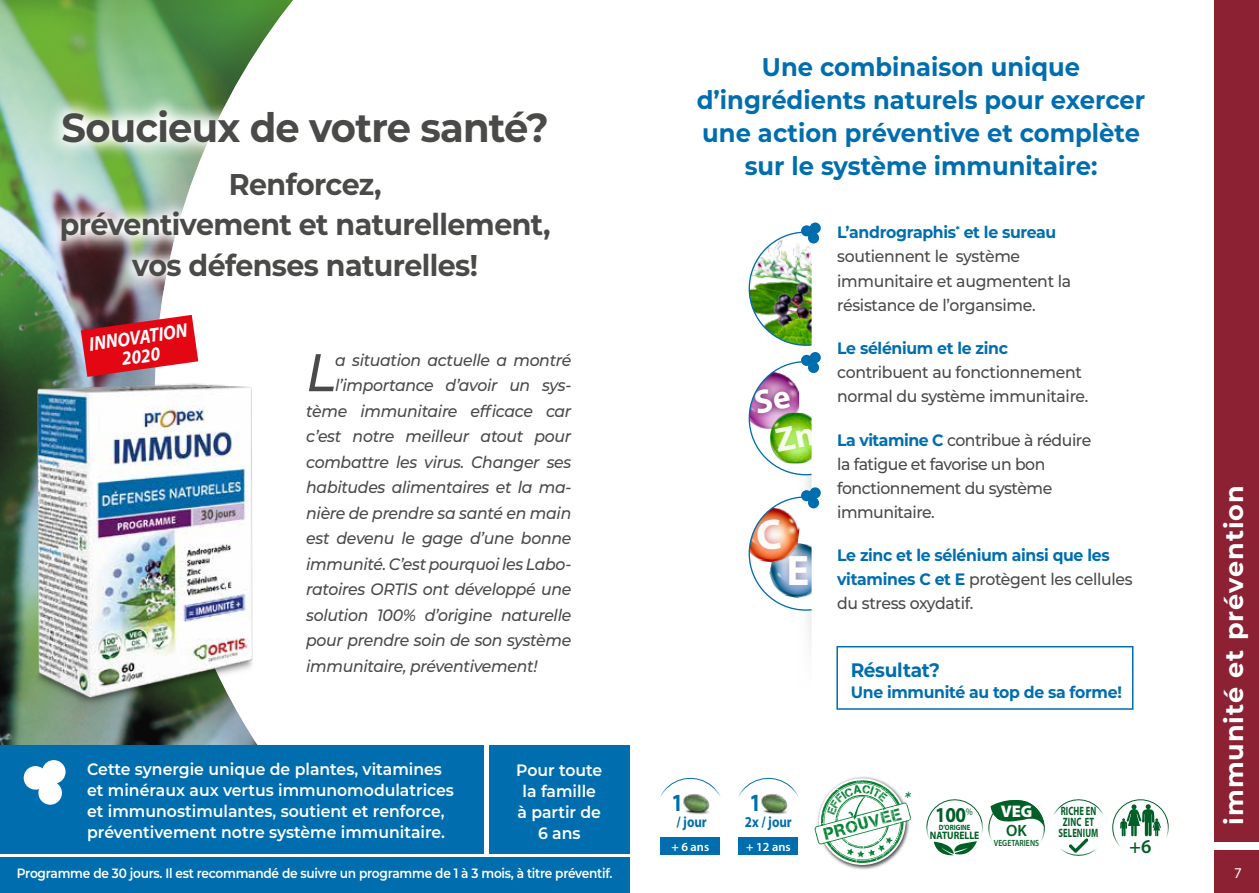
<style>
.page{position:relative;width:1259px;height:893px;background:#fff}
.page>*{position:absolute;margin:0;border:0;box-sizing:border-box;transform-origin:0 0}
.t1{font:italic 500 52.95px "Montserrat";color:#4a4a49;scale:.95 1}
.t2{font:700 42.9px "Myriad Pro";color:#fff}
.t3{font:700 40.5px "Montserrat";letter-spacing:-.02em;color:#4a4a49;scale:.95 1}
.t4{font:700 30px/40.5px "Montserrat";letter-spacing:-.02em;color:#4a4a49;text-align:center;scale:.95 1}
.t5{font:700 25.5px/33px "Montserrat";color:#006eae;text-align:center;scale:.95 1}
.t6{font:700 25.5px "Montserrat";letter-spacing:.04em;color:#fff}
.t7{font:700 24.9px "Myriad Pro";color:#006eae;scale:.85 1}
.t8{font:700 21.3px "Myriad Pro";color:#005f27;scale:.9 1}
.t9{font:italic 700 19.65px/19.2px "Myriad Pro";color:#fff;text-align:center;scale:.9 1}
.t10{font:600 19.65px "Myriad Pro";color:#005f27}
.t11{font:700 19.5px "Montserrat";letter-spacing:-.02em;color:#006eae;scale:.95 1}
.t12{font:16.95px "Captureit";color:#048231}
.t13{font:900 16.8px "Myriad Pro";color:#fff}
.t14{font:italic 500 16.5px "Montserrat";letter-spacing:-.02em;color:#4a4a49;scale:.95 1}
.t15{font:500 16.5px/24px "Montserrat";letter-spacing:-.02em;color:#4a4a49;scale:.95 1}
.t16{font:600 16.5px/21px "Montserrat";color:#fff;text-align:center;scale:.95 1}
.t17{font:700 16.5px/24px "Montserrat";letter-spacing:-.02em;color:#006eae;scale:.95 1}
.t18{font:italic 500 16.5px "Montserrat";color:#008545;scale:.95 1}
.t19{font:600 16.35px "Myriad Pro";color:#005f27}
.t20{font:700 15.15px "Myriad Pro";color:#006eae;scale:.85 1}
.t21{font:15px "Myriad Pro";color:#fff}
.t22{font:600 13.5px "Montserrat";letter-spacing:-.02em;color:#fff;scale:.9 1}
.t23{font:600 12.45px "Myriad Pro";color:#fff}
.t24{font:700 12.15px/11.1px "Myriad Pro";letter-spacing:.01em;color:#005f27;text-align:center;scale:.7 1}
.t25{font:700 10.8px "Myriad Pro";color:#005f27;scale:.88 1}
.t26{font:9.9px "Myriad Pro";color:#005f27;scale:.9 1}
.t27{font:600 9px "Myriad Pro";color:#005f27;scale:.84 1}
.t28{font:700 7.65px "Myriad Pro";color:#005f27;scale:.88 1}
.s1{font-weight:700;color:#006eae}
.s2{font-weight:500;color:#4a4a49}
</style>
<div class="page">
<div style="left:1214px;top:850px;width:45px;height:43px;background:#8c2133"></div>
<div style="left:0;top:0;width:408px;height:893px;background:#680c00;opacity:.19"></div>
<img style="left:0;top:347px;width:306px;height:376px">
<img style="left:766px;top:545px;width:45px;height:57px">
<div style="left:779px;top:546px;width:37px;height:48px;background:#2c2c6d;opacity:.75"></div>
<div style="left:749px;top:498px;width:59px;height:73px;background:#fff;opacity:.75"></div>
<img style="left:749px;top:508px;width:52px;height:57px">
<div style="left:749px;top:510px;width:41px;height:49px;background:#cd1719;opacity:.75"></div>
<img style="left:770px;top:461px;width:39px;height:2px">
<div style="left:766px;top:417px;width:57px;height:44px;background:#95c11f;opacity:.75"></div>
<img style="left:753px;top:233px;width:58px;height:34px">
<img style="left:750px;top:267px;width:61px;height:78px">
<svg style="left:811px;top:258px;width:12px;height:365px"></svg>
<div style="left:1112px;top:799px;width:56px;height:57px;border:1px solid #005f27;border-radius:50%"></div>
<svg style="left:1120px;top:804px;width:41px;height:33px"></svg>
<svg style="left:926px;top:799px;width:178px;height:57px"></svg>
<div style="left:816px;top:776px;width:94px;height:94px;background:#000;opacity:.75"></div>
<div style="left:738px;top:838px;width:60px;height:17px;background:#006eae"></div>
<svg style="left:660px;top:777px;width:139px;height:61px"></svg>
<div style="left:660px;top:782px;width:60px;height:61px;background:#fff;border-radius:50%"></div>
<img style="left:678px;top:780px;width:43px;height:41px">
<div style="left:660px;top:838px;width:60px;height:17px;background:#006eae"></div>
<svg style="left:801px;top:487px;width:20px;height:21px"></svg>
<div style="left:0;top:836px;width:629px;height:35px;background:linear-gradient(to right,#fff,#fff)"></div>
<div style="left:1214px;top:0;width:45px;height:842px;background:#8c2133"></div>
<img style="left:44px;top:92px;width:364px;height:203px">
<svg style="left:801px;top:222px;width:20px;height:22px"></svg>
<div style="left:836px;top:646px;width:297px;height:64px;border:2px solid #006eae"></div>
<div style="left:0;top:858px;width:629px;height:35px;background:#006eae"></div>
<div style="left:489px;top:745px;width:140px;height:109px;background:#006eae"></div>
<div style="left:0;top:745px;width:484px;height:109px;background:#006eae"></div>
<svg style="left:24px;top:760px;width:42px;height:45px"></svg>
<svg style="left:81px;top:315px;width:117px;height:62px;background:#d1303c"></svg>
<svg style="left:756px;top:519px;width:25px;height:31px"></svg>
<img style="left:749px;top:352px;width:72px;height:100px">
<svg style="left:814px;top:780px;width:97px;height:83px"></svg>
<h3 class="t3" style="left:62px;top:98px;width:514px">Soucieux de votre santé?</h3>
<h3 class="t4" style="left:60px;top:163px;width:518px">Renforcez,<br>préventivement et naturellement, vos défenses naturelles!</h3>
<p class="t9" style="left:88px;top:334px;width:111px;rotate:-8deg">INNOVATION<br>2020</p>
<h1 class="t1" style="left:306px;top:335px;width:33px">L</h1>
<p class="t14" style="left:335px;top:348px;width:250px">a situation actuelle a montré</p>
<p class="t14" style="left:335px;top:374px;width:250px">l’importance d’avoir un sys-</p>
<p class="t14" style="left:306px;top:399px;width:280px">tème immunitaire efficace car</p>
<p class="t14" style="left:306px;top:425px;width:280px">c’est notre meilleur atout pour</p>
<p class="t14" style="left:306px;top:450px;width:280px">combattre les virus. Changer ses</p>
<p class="t14" style="left:306px;top:476px;width:280px">habitudes alimentaires et la ma-</p>
<p class="t14" style="left:306px;top:501px;width:280px">nière de prendre sa santé en main</p>
<p class="t14" style="left:306px;top:527px;width:280px">est devenu le gage d’une bonne</p>
<p class="t14" style="left:306px;top:552px;width:280px">immunité. C’est pourquoi les Labo-</p>
<p class="t14" style="left:306px;top:578px;width:280px">ratoires ORTIS ont développé une</p>
<p class="t14" style="left:306px;top:603px;width:280px">solution 100% d’origine naturelle</p>
<p class="t14" style="left:306px;top:629px;width:280px">pour prendre soin de son système</p>
<p class="t14" style="left:306px;top:654px;width:245px">immunitaire, préventivement!</p>
<p class="t16" style="left:87px;top:758px;width:388px;text-align:left">Cette synergie unique de plantes, vitamines et minéraux aux vertus immunomodulatrices et immunostimulantes, soutient et renforce, préventivement notre système immunitaire.</p>
<p class="t16" style="left:516px;top:759px;width:92px">Pour toute la famille à partir de<br>6 ans</p>
<p class="t22" style="left:17px;top:863px;width:663px">Programme de 30 jours. Il est recommandé de suivre un programme de 1 à 3 mois, à titre préventif.</p>
<h3 class="t5" style="left:697px;top:50px;width:473px">Une combinaison unique d’ingrédients naturels pour exercer une action préventive et complète sur le système immunitaire:</h3>
<h3 class="t7" style="left:671px;top:789px;width:15px">1</h3>
<p class="t20" style="left:676px;top:813px;width:37px">/ jour</p>
<p class="t23" style="left:671px;top:839px;width:39px">+ 6 ans</p>
<h2 class="t2" style="left:786px;top:546px;width:24px">E</h2>
<p class="t15" style="left:837px;top:220px;width:248px"><span class="s1">L’andrographis</span><sup>*</sup> <span class="s1">et le sureau </span>soutiennent le système immunitaire et augmentent la résistance de l’organsime.</p>
<p class="t17" style="left:837px;top:335px;width:181px">Le sélénium et le zinc</p>
<p class="t15" style="left:837px;top:360px;width:266px">contribuent au fonctionnement normal du système immunitaire.</p>
<p class="t15" style="left:837px;top:427px;width:269px"><span class="s1">La vitamine C</span> contribue à réduire la fatigue et favorise un bon fonctionnement du système immunitaire.</p>
<p class="t17" style="left:837px;top:543px;width:312px">Le zinc et le sélénium ainsi que les vitamines C et E <span class="s2">protègent les cellules du stress oxydatif.</span></p>
<p class="t11" style="left:850px;top:656px;width:96px">Résultat?</p>
<p class="t17" style="left:850px;top:679px;width:287px">Une immunité au top de sa forme!</p>
<h3 class="t7" style="left:749px;top:789px;width:15px">1</h3>
<p class="t20" style="left:745px;top:813px;width:57px">2x / jour</p>
<p class="t23" style="left:746px;top:839px;width:46px">+ 12 ans</p>
<p class="t18" style="left:904px;top:786px;width:8px">*</p>
<p class="t12" style="left:822px;top:825px;width:81px;rotate:-15deg">PROUVÉE</p>
<p class="t8" style="left:935px;top:803px;width:36px">100</p>
<p class="t26" style="left:966px;top:805px;width:9px">%</p>
<p class="t28" style="left:938px;top:823px;width:38px">D’ORIGINE</p>
<p class="t25" style="left:930px;top:829px;width:58px">NATURELLE</p>
<p class="t13" style="left:1000px;top:802px;width:33px">VEG</p>
<p class="t19" style="left:1006px;top:820px;width:22px">OK</p>
<p class="t27" style="left:994px;top:838px;width:55px">VEGETARIENS</p>
<p class="t24" style="left:1058px;top:805px;width:58px">RICHE EN<br>ZINC ET<br>SELENIUM</p>
<p class="t10" style="left:1129px;top:833px;width:23px">+6</p>
<h3 class="t6" style="left:1215px;top:825px;width:341px;rotate:-90deg">immunité et prévention</h3>
<p class="t21" style="left:1234px;top:863px;width:9px">7</p>
</div>
